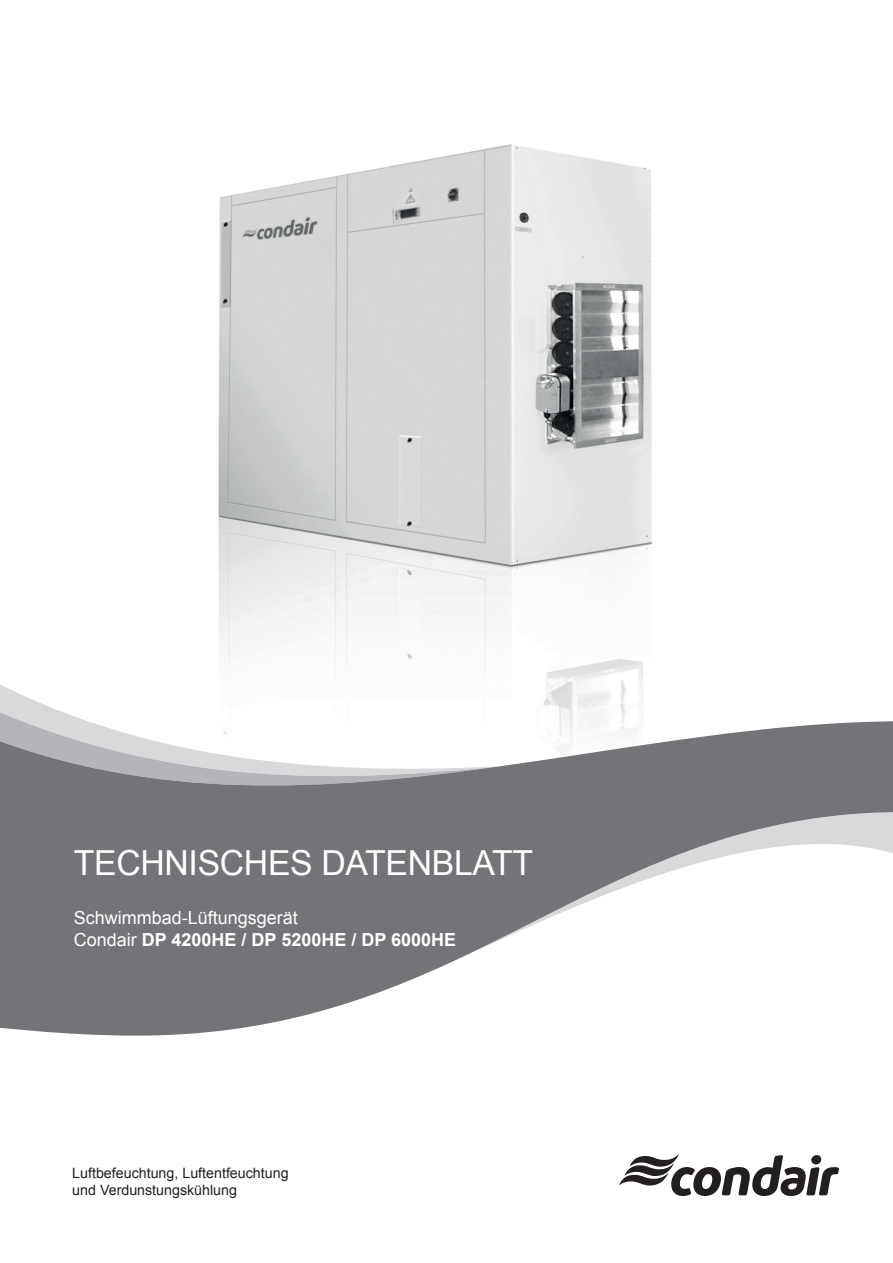
<style>
.page{position:relative;width:893px;height:1263px;background:#fff}
.page>*{position:absolute;margin:0;border:0;box-sizing:border-box;transform-origin:0 0}
.Dokumenttyp{font:34.5px "Arial";letter-spacing:-.01em;color:#fff}
.Produktfamilie_Produ{font:18px/21.6px "Arial";color:#fff}
._05_Running_text___9{font:14.25px "Arial";color:#231f20}
.s1{font-weight:700}
</style>
<div class="page">
<img style="left:218px;top:144px;width:434px;height:577px">
<svg style="left:0;top:676px;width:500px;height:45px"></svg>
<svg style="left:0;top:705px;width:497px;height:16px"></svg>
<svg style="left:0;top:721px;width:893px;height:315px;fill:#727477"></svg>
<svg style="left:619px;top:1154px;width:220px;height:42px"></svg>
<p class="Dokumenttyp" style="left:74px;top:840px;width:461px">TECHNISCHES DATENBLATT</p>
<p class="Produktfamilie_Produ" style="left:74px;top:907px;width:384px">Schwimmbad-Lüftungsgerät<br>Condair <span class="s1">DP 4200HE / DP 5200HE / DP 6000HE</span></p>
<p class="_05_Running_text___9" style="left:72px;top:1163px;width:218px">Luftbefeuchtung, Luftentfeuchtung</p>
<p class="_05_Running_text___9" style="left:72px;top:1180px;width:166px">und Verdunstungskühlung</p>
</div>
